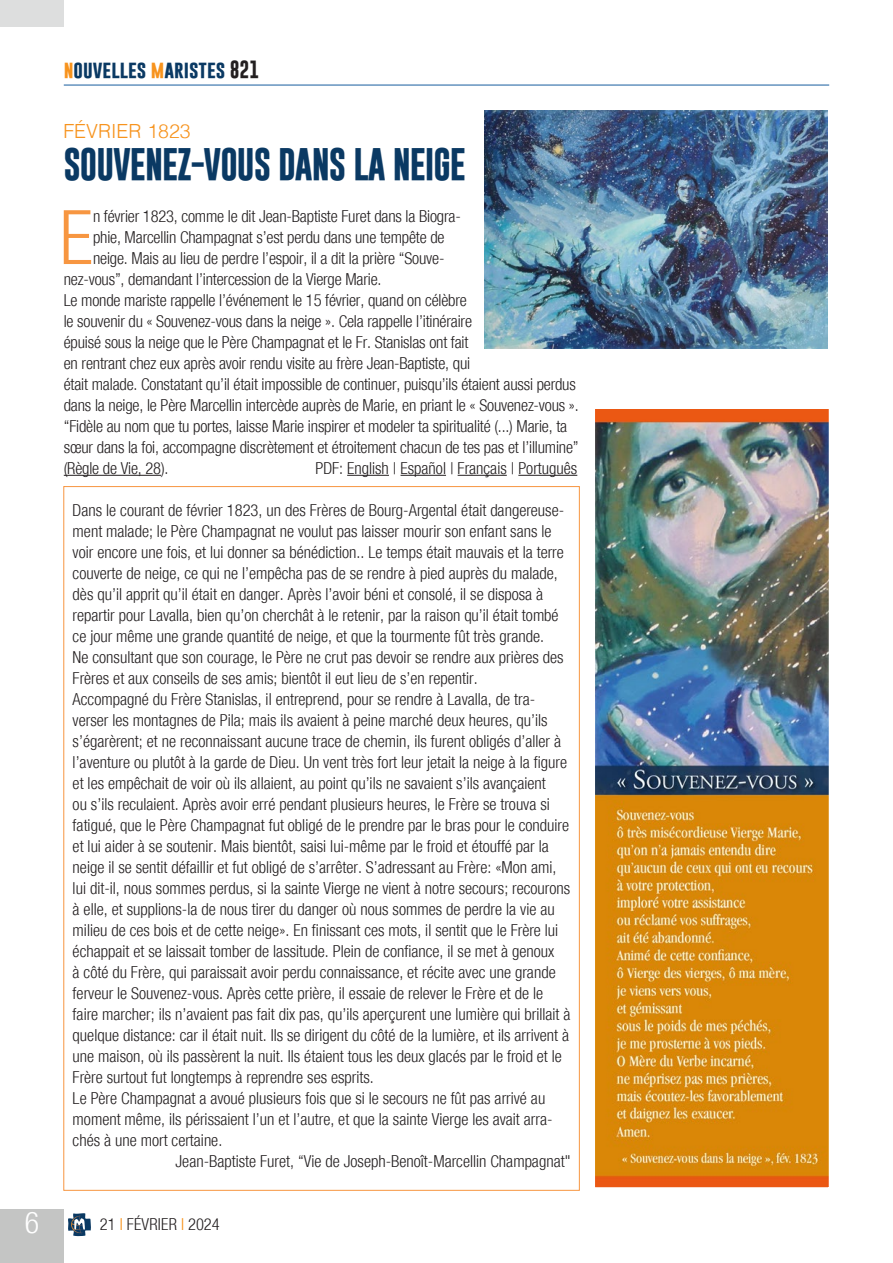
<style>
.page{position:relative;width:893px;height:1263px;background:#fff}
.page>*{position:absolute;margin:0;border:0;box-sizing:border-box;transform-origin:0 0}
.Testo_normal{font:300 condensed 75.3px "Helvetica Neue";color:#f79641}
.Titolo{font:700 33px "Gobold";letter-spacing:-.03em;color:#0a3963}
.t1{font:300 condensed 30px "Helvetica Neue";color:#fff}
.Titolo-2{font:300 19.5px "Helvetica";color:#f7931d}
.t2{font:700 18px "Gobold";color:#0a3963}
.Testo_normal-2{font:300 condensed 16.5px/21px "Helvetica Neue";color:#231f20}
.s1{color:#f7931d}
.s2{color:#231f20}
</style>
<div class="page">
<div style="left:0;top:1209px;width:64px;height:54px;background:#c4c5c4"></div>
<hr style="left:64px;top:85px;width:765px;height:1px;background:#175d9e">
<svg style="left:68px;top:1213px;width:23px;height:23px"></svg>
<div style="left:0;top:0;width:64px;height:27px;background:#dddede"></div>
<hr style="left:64px;top:475px;width:97px;height:1px;background:#231f20">
<hr style="left:347px;top:475px;width:42px;height:1px;background:#231f20">
<hr style="left:401px;top:475px;width:45px;height:1px;background:#231f20">
<hr style="left:458px;top:475px;width:49px;height:1px;background:#231f20">
<hr style="left:518px;top:475px;width:59px;height:1px;background:#231f20">
<img style="left:485px;top:111px;width:343px;height:238px">
<img style="left:596px;top:409px;width:232px;height:777px">
<div style="left:592px;top:390px;width:240px;height:800px;border:3px solid #fff"></div>
<h3 class="t1" style="left:25px;top:1205px;width:16px">6</h3>
<p class="t2" style="left:64px;top:57px;width:197px"><span class="s1">n</span>ouvelles <span class="s1">m</span>aristes <span class="s2">821</span></p>
<p class="Titolo-2" style="left:63px;top:114px;width:129px">FÉVRIER 1823</p>
<p class="Titolo" style="left:63px;top:143px;width:404px">SOUVENEZ-VOUS DANS LA NEIGE</p>
<p class="Testo_normal" style="left:60px;top:194px;width:35px">E</p>
<p class="Testo_normal-2" style="left:93px;top:206px;width:369px">n février 1823, comme le dit Jean-Baptiste Furet dans la Biogra-</p>
<p class="Testo_normal-2" style="left:93px;top:227px;width:353px">phie, Marcellin Champagnat s’est perdu dans une tempête de</p>
<p class="Testo_normal-2" style="left:93px;top:248px;width:353px">neige. Mais au lieu de perdre l’espoir, il a dit la prière “Souve-</p>
<p class="Testo_normal-2" style="left:64px;top:269px;width:319px">nez-vous”, demandant l’intercession de la Vierge Marie.</p>
<p class="Testo_normal-2" style="left:64px;top:290px;width:517px">Le monde mariste rappelle l’événement le 15 février, quand on célèbre<br>le souvenir du « Souvenez-vous dans la neige ». Cela rappelle l’itinéraire<br>épuisé sous la neige que le Père Champagnat et le Fr. Stanislas ont fait<br>en rentrant chez eux après avoir rendu visite au frère Jean-Baptiste, qui<br>était malade. Constatant qu’il était impossible de continuer, puisqu’ils étaient aussi perdus dans la neige, le Père Marcellin intercède auprès de Marie, en priant le « Souvenez-vous ».</p>
<p class="Testo_normal-2" style="left:64px;top:416px;width:516px">“Fidèle au nom que tu portes, laisse Marie inspirer et modeler ta spiritualité (...) Marie, ta sœur dans la foi, accompagne discrètement et étroitement chacun de tes pas et l’illumine” (Règle de Vie, 28).</p>
<p class="Testo_normal-2" style="left:315px;top:458px;width:263px">PDF: English | Español | Français | Português</p>
<p class="Testo_normal-2" style="left:73px;top:500px;width:493px">Dans le courant de février 1823, un des Frères de Bourg-Argental était dangereuse&shy;ment malade; le Père Champagnat ne voulut pas laisser mourir son enfant sans le voir encore une fois, et lui donner sa bénédiction.. Le temps était mauvais et la terre couverte de neige, ce qui ne l’empêcha pas de se rendre à pied auprès du malade, dès qu’il apprit qu’il était en danger. Après l’avoir béni et consolé, il se disposa à repartir pour Lavalla, bien qu’on cherchât à le retenir, par la raison qu’il était tombé ce jour même une grande quantité de neige, et que la tourmente fût très grande.<br>Ne consultant que son courage, le Père ne crut pas devoir se rendre aux prières des Frères et aux conseils de ses amis; bientôt il eut lieu de s’en repentir.</p>
<p class="Testo_normal-2" style="left:73px;top:689px;width:499px">Accompagné du Frère Stanislas, il entreprend, pour se rendre à Lavalla, de tra&shy;verser les montagnes de Pila; mais ils avaient à peine marché deux heures, qu’ils s’égarèrent; et ne reconnaissant aucune trace de chemin, ils furent obligés d’aller à l’aventure ou plutôt à la garde de Dieu. Un vent très fort leur jetait la neige à la figure et les empêchait de voir où ils allaient, au point qu’ils ne savaient s’ils avançaient<br>ou s’ils reculaient. Après avoir erré pendant plusieurs heures, le Frère se trouva si fatigué, que le Père Champagnat fut obligé de le prendre par le bras pour le conduire et lui aider à se soutenir. Mais bientôt, saisi lui-même par le froid et étouffé par la neige il se sentit défaillir et fut obligé de s’arrêter. S’adressant au Frère: «Mon ami, lui dit-il, nous sommes perdus, si la sainte Vierge ne vient à notre secours; recourons à elle, et supplions-la de nous tirer du danger où nous sommes de perdre la vie au milieu de ces bois et de cette neige». En finissant ces mots, il sentit que le Frère lui échappait et se laissait tomber de lassitude. Plein de confiance, il se met à genoux<br>à côté du Frère, qui paraissait avoir perdu connaissance, et récite avec une grande ferveur le Souvenez-vous. Après cette prière, il essaie de relever le Frère et de le faire marcher; ils n’avaient pas fait dix pas, qu’ils aperçurent une lumière qui brillait à quelque distance: car il était nuit. Ils se dirigent du côté de la lumière, et ils arrivent à une maison, où ils passèrent la nuit. Ils étaient tous les deux glacés par le froid et le Frère surtout fut longtemps à reprendre ses esprits.</p>
<p class="Testo_normal-2" style="left:73px;top:1088px;width:481px">Le Père Champagnat a avoué plusieurs fois que si le secours ne fût pas arrivé au moment même, ils périssaient l’un et l’autre, et que la sainte Vierge les avait arra&shy;chés à une mort certaine.</p>
<p class="Testo_normal-2" style="left:176px;top:1151px;width:396px">Jean-Baptiste Furet, “Vie de Joseph-Benoît-Marcellin Champagnat"</p>
<p class="Testo_normal-2" style="left:100px;top:1214px;width:121px">21 <span class="s1">I</span> FÉVRIER <span class="s1">I</span> 2024</p>
</div>
